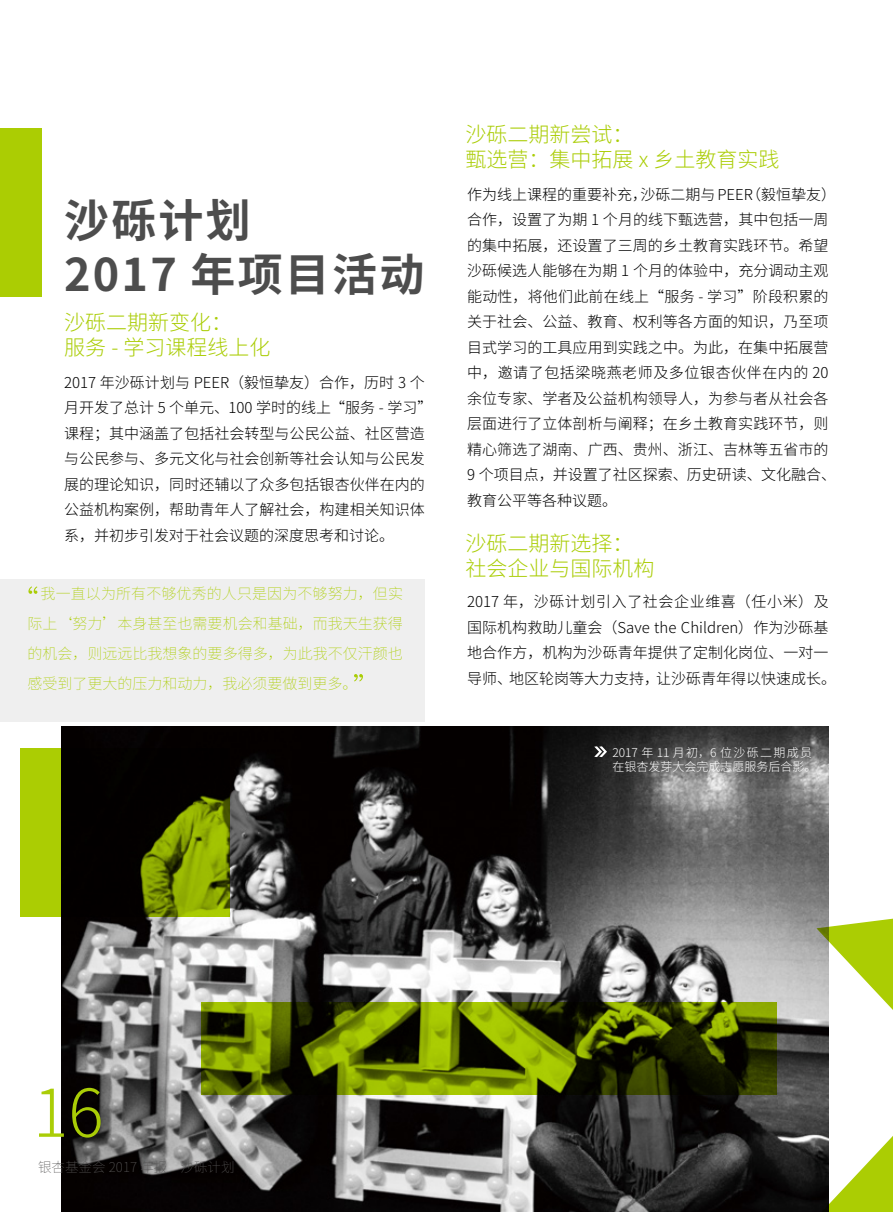
<style>
.page{position:relative;width:893px;height:1212px;background:#fff}
.page>*{position:absolute;margin:0;border:0;box-sizing:border-box;transform-origin:0 0}
.t1{font:300 66px "Source Han Sans CN";color:#aacd06}
.t2{font:700 45px/54px "Source Han Sans CN";letter-spacing:.05em;color:#4d4d4d}
.t3{font:300 21px/25.2px "Source Han Sans CN";color:#aacd06}
.t4{font:300 15px/25.5px "Source Han Sans CN";letter-spacing:.005em;color:#000}
.t5{font:200 15px/30px "Source Han Sans CN";color:#abcd03;text-align:justify}
.t6{font:200 13.5px "Source Han Sans CN";color:#585757}
.t7{font:300 12px/14.4px "Source Han Sans CN";color:#fff}
</style>
<div class="page">
<div style="left:0;top:579px;width:425px;height:143px;background:#ececec"></div>
<div style="left:0;top:128px;width:42px;height:169px;background:#abcd03"></div>
<img style="left:61px;top:726px;width:768px;height:486px">
<svg style="left:816px;top:918px;width:77px;height:294px"></svg>
<svg style="left:354px;top:674px;width:9px;height:7px"></svg>
<svg style="left:201px;top:1002px;width:576px;height:93px;background:#4e5d00"></svg>
<svg style="left:28px;top:586px;width:9px;height:8px"></svg>
<svg style="left:20px;top:748px;width:210px;height:168px;background:#434f01"></svg>
<svg style="left:594px;top:746px;width:13px;height:11px"></svg>
<h2 class="t2" style="left:64px;top:194px;width:362px">沙砾计划<br>2017 年项目活动</h2>
<h3 class="t3" style="left:64px;top:310px;width:208px">沙砾二期新变化：<br>服务 - 学习课程线上化</h3>
<p class="t4" style="left:64px;top:370px;width:370px">2017 年沙砾计划与 PEER（毅恒挚友）合作，历时 3 个月开发了总计 5 个单元、100 学时的线上“服务 - 学习”课程；其中涵盖了包括社会转型与公民公益、社区营造与公民参与、多元文化与社会创新等社会认知与公民发展的理论知识，同时还辅以了众多包括银杏伙伴在内的公益机构案例，帮助青年人了解社会，构建相关知识体系，并初步引发对于社会议题的深度思考和讨论。</p>
<p class="t5" style="left:27px;top:578px;width:377px;text-indent:13px">我一直以为所有不够优秀的人只是因为不够努力，但实际上‘努力’本身甚至也需要机会和基础，而我天生获得的机会，则远远比我想象的要多得多，为此我不仅汗颜也感受到了更大的压力和动力，我必须要做到更多。</p>
<h3 class="t3" style="left:465px;top:122px;width:316px">沙砾二期新尝试：<br>甄选营：集中拓展 x 乡土教育实践</h3>
<p class="t4" style="left:467px;top:182px;width:370px">作为线上课程的重要补充，沙砾二期与 PEER（毅恒挚友）合作，设置了为期 1 个月的线下甄选营，其中包括一周的集中拓展，还设置了三周的乡土教育实践环节。希望沙砾候选人能够在为期 1 个月的体验中，充分调动主观能动性，将他们此前在线上“服务 - 学习”阶段积累的关于社会、公益、教育、权利等各方面的知识，乃至项目式学习的工具应用到实践之中。为此，在集中拓展营中，邀请了包括梁晓燕老师及多位银杏伙伴在内的 20余位专家、学者及公益机构领导人，为参与者从社会各层面进行了立体剖析与阐释；在乡土教育实践环节，则精心筛选了湖南、广西、贵州、浙江、吉林等五省市的<br>9 个项目点，并设置了社区探索、历史研读、文化融合、教育公平等各种议题。</p>
<h3 class="t3" style="left:465px;top:531px;width:190px">沙砾二期新选择：社会企业与国际机构</h3>
<p class="t4" style="left:467px;top:589px;width:370px">2017 年，沙砾计划引入了社会企业维喜（任小米）及国际机构救助儿童会（Save the Children）作为沙砾基地合作方，机构为沙砾青年提供了定制化岗位、一对一导师、地区轮岗等大力支持，让沙砾青年得以快速成长。</p>
<p class="t7" style="left:612px;top:745px;width:205px">2017 年 11 月初，6 位沙砾二期成员在银杏发芽大会完成志愿服务后合影。</p>
<h1 class="t1" style="left:33px;top:1075px;width:72px">16</h1>
<p class="t6" style="left:38px;top:1159px;width:198px">银杏基金会 2017 年报 沙砾计划</p>
</div>
